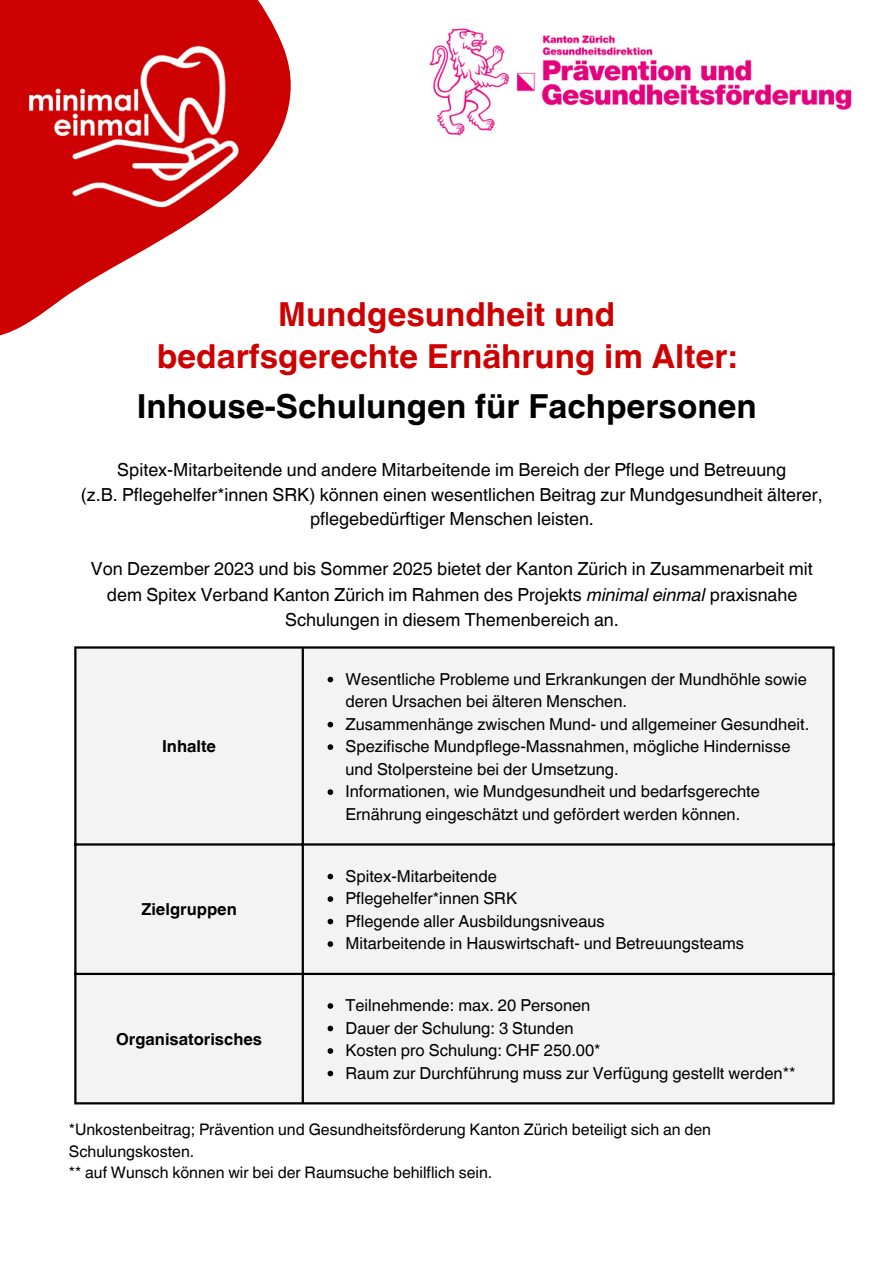
<style>
.page{position:relative;width:893px;height:1264px;background:#fff}
.page>*{position:absolute;margin:0;border:0;box-sizing:border-box;transform-origin:0 0}
.t1{font:700 33.15px/42.8px "Helvetica World";color:#ce0102;text-align:center}
.t2{font:700 33.15px "Helvetica World";color:#000}
.t3{font:18px/24.8px "Helvetica World";color:#000;text-align:center}
.t4{font:16.5px/22.5px "Helvetica World";color:#000}
.t5{font:700 16.5px "Helvetica World";color:#000}
.t6{font:15.9px/21.3px "Helvetica World";color:#000}
.s1{font-style:italic}
</style>
<div class="page">
<svg style="left:0;top:0;width:291px;height:336px;fill:#ce0102"></svg>
<img style="left:429px;top:28px;width:423px;height:108px">
<div style="left:76px;top:648px;width:756px;height:454px;background:#f3f3f3"></div>
<svg style="left:327px;top:676px;width:6px;height:6px"></svg>
<svg style="left:327px;top:721px;width:6px;height:6px"></svg>
<svg style="left:327px;top:744px;width:6px;height:6px"></svg>
<svg style="left:327px;top:789px;width:6px;height:6px"></svg>
<svg style="left:327px;top:873px;width:6px;height:6px"></svg>
<svg style="left:327px;top:896px;width:6px;height:5px"></svg>
<svg style="left:327px;top:918px;width:6px;height:6px"></svg>
<svg style="left:327px;top:941px;width:6px;height:5px"></svg>
<svg style="left:327px;top:1003px;width:6px;height:5px"></svg>
<svg style="left:327px;top:1025px;width:6px;height:6px"></svg>
<svg style="left:327px;top:1048px;width:6px;height:5px"></svg>
<svg style="left:327px;top:1070px;width:6px;height:6px"></svg>
<hr style="left:74px;top:648px;width:2px;height:454px;background:#000">
<hr style="left:301px;top:648px;width:3px;height:454px;background:#000">
<hr style="left:832px;top:648px;width:2px;height:454px;background:#000">
<hr style="left:74px;top:646px;width:760px;height:2px;background:#000">
<hr style="left:74px;top:843px;width:760px;height:2px;background:#000">
<hr style="left:74px;top:972px;width:760px;height:3px;background:#000">
<hr style="left:74px;top:1102px;width:760px;height:2px;background:#000">
<img style="left:27px;top:42px;width:213px;height:172px">
<p class="t1" style="left:157px;top:289px;width:581px">Mundgesundheit und bedarfsgerechte Ernährung im Alter:</p>
<p class="t2" style="left:137px;top:379px;width:621px">Inhouse-Schulungen für Fachpersonen</p>
<p class="t3" style="left:81px;top:457px;width:743px">Spitex-Mitarbeitende und andere Mitarbeitende im Bereich der Pflege und Betreuung<br>(z.B. Pflegehelfer*innen SRK) können einen wesentlichen Beitrag zur Mundgesundheit älterer, pflegebedürftiger Menschen leisten.</p>
<p class="t3" style="left:91px;top:556px;width:723px;line-height:25.3px">Von Dezember 2023 und bis Sommer 2025 bietet der Kanton Zürich in Zusammenarbeit mit dem Spitex Verband Kanton Zürich im Rahmen des Projekts <span class="s1">minimal einmal</span> praxisnahe<br>Schulungen in diesem Themenbereich an.</p>
<p class="t5" style="left:162px;top:732px;width:55px">Inhalte</p>
<p class="t5" style="left:141px;top:896px;width:97px">Zielgruppen</p>
<p class="t5" style="left:116px;top:1025px;width:147px">Organisatorisches</p>
<p class="t4" style="left:345px;top:667px;width:463px">Wesentliche Probleme und Erkrankungen der Mundhöhle sowie deren Ursachen bei älteren Menschen.</p>
<h1 class="t4" style="left:345px;top:712px;width:465px">Zusammenhänge zwischen Mund- und allgemeiner Gesundheit.</h1>
<h2 class="t4" style="left:345px;top:735px;width:446px">Spezifische Mundpflege-Massnahmen, mögliche Hindernisse und Stolpersteine bei der Umsetzung.</h2>
<h2 class="t4" style="left:345px;top:780px;width:416px">Informationen, wie Mundgesundheit und bedarfsgerechte<br>Ernährung eingeschätzt und gefördert werden können.</h2>
<p class="t4" style="left:345px;top:864px;width:153px">Spitex-Mitarbeitende</p>
<p class="t4" style="left:345px;top:887px;width:173px">Pflegehelfer*innen SRK</p>
<p class="t4" style="left:345px;top:909px;width:261px">Pflegende aller Ausbildungsniveaus</p>
<p class="t4" style="left:345px;top:932px;width:400px">Mitarbeitende in Hauswirtschaft- und Betreuungsteams</p>
<p class="t4" style="left:345px;top:994px;width:246px">Teilnehmende: max. 20 Personen</p>
<p class="t4" style="left:345px;top:1016px;width:229px">Dauer der Schulung: 3 Stunden</p>
<p class="t4" style="left:345px;top:1039px;width:257px">Kosten pro Schulung: CHF 250.00*</p>
<p class="t4" style="left:345px;top:1061px;width:451px">Raum zur Durchführung muss zur Verfügung gestellt werden**</p>
<p class="t6" style="left:69px;top:1119px;width:643px">*Unkostenbeitrag; Prävention und Gesundheitsförderung Kanton Zürich beteiligt sich an den<br>Schulungskosten.</p>
<p class="t6" style="left:69px;top:1161px;width:425px">** auf Wunsch können wir bei der Raumsuche behilflich sein.</p>
</div>
